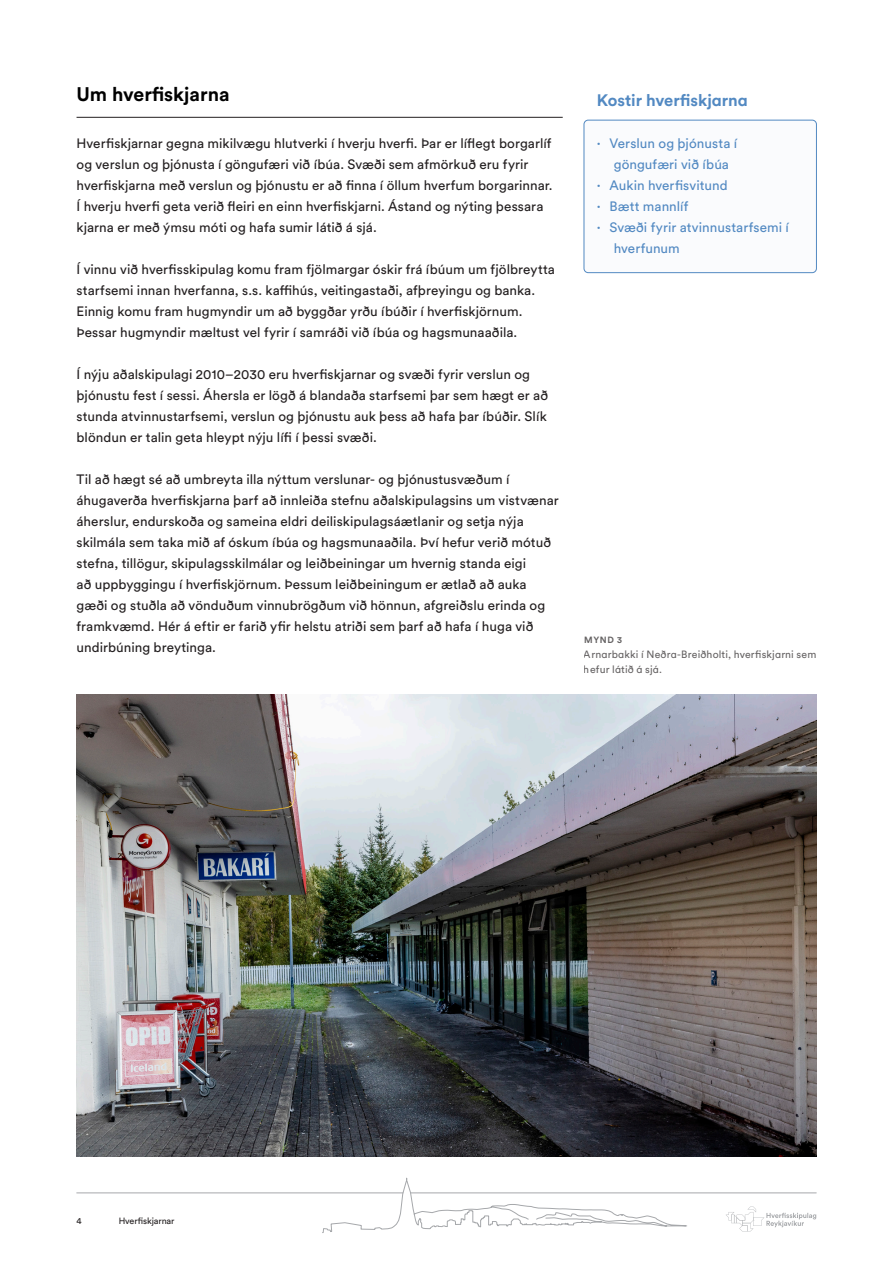
<style>
.page{position:relative;width:893px;height:1263px;background:#fff}
.page>*{position:absolute;margin:0;border:0;box-sizing:border-box;transform-origin:0 0}
.Fyrirsögn_21{font:700 19.5px "Circular Std";color:#000}
.Tilhvers_Fyrirsögn{font:700 16.5px "Circular Std";color:#5289c2}
.Texti{font:13.5px/21px "Circular Std";letter-spacing:.005em;color:#231f20}
.t1{font:13.5px/21px "Circular Std";letter-spacing:.005em;color:#5289c2}
.t2{font:10.5px/15px "Circular Std";letter-spacing:.015em;color:#231f20}
.t3{font:9px "Circular Std";letter-spacing:-.01em;color:#231f20}
.t4{font:700 9px "Circular Std";color:#231f20}
.s1{font-weight:700}
</style>
<div class="page">
<svg style="left:322px;top:1177px;width:365px;height:56px"></svg>
<svg style="left:726px;top:1206px;width:90px;height:25px"></svg>
<hr style="left:411px;top:1192px;width:405px;height:1px;background:#a6a8ab">
<hr style="left:77px;top:1192px;width:326px;height:1px;background:#a6a8ab">
<hr style="left:77px;top:117px;width:486px;height:1px;background:#231f20">
<div style="left:584px;top:120px;width:232px;height:153px;background:#fafbfd;border-radius:4px"></div>
<div style="left:584px;top:120px;width:232px;height:153px;border:1px solid #5289c2;border-radius:4px"></div>
<img style="left:77px;top:695px;width:739px;height:461px">
<p class="Fyrirsögn_21" style="left:77px;top:81px;width:155px">Um hverfiskjarna</p>
<p class="Texti" style="left:77px;top:133px;width:478px">Hverfiskjarnar gegna mikilvægu hlutverki í hverju hverfi. Þar er líflegt borgarlíf og verslun og þjónusta í göngufæri við íbúa. Svæði sem afmörkuð eru fyrir hverfiskjarna með verslun og þjónustu er að finna í öllum hverfum borgarinnar.<br>Í hverju hverfi geta verið fleiri en einn hverfiskjarni. Ástand og nýting þessara kjarna er með ýmsu móti og hafa sumir látið á sjá.</p>
<p class="Texti" style="left:77px;top:259px;width:480px">Í vinnu við hverfisskipulag komu fram fjölmargar óskir frá íbúum um fjölbreytta starfsemi innan hverfanna, s.s. kaffihús, veitingastaði, afþreyingu og banka.<br>Einnig komu fram hugmyndir um að byggðar yrðu íbúðir í hverfiskjörnum.<br>Þessar hugmyndir mæltust vel fyrir í samráði við íbúa og hagsmunaaðila.</p>
<p class="Texti" style="left:77px;top:364px;width:473px">Í nýju aðalskipulagi 2010–2030 eru hverfiskjarnar og svæði fyrir verslun og þjónustu fest í sessi. Áhersla er lögð á blandaða starfsemi þar sem hægt er að stunda atvinnustarfsemi, verslun og þjónustu auk þess að hafa þar íbúðir. Slík blöndun er talin geta hleypt nýju lífi í þessi svæði.</p>
<p class="Texti" style="left:77px;top:469px;width:484px">Til að hægt sé að umbreyta illa nýttum verslunar- og þjónustusvæðum í áhugaverða hverfiskjarna þarf að innleiða stefnu aðalskipulagsins um vistvænar áherslur, endurskoða og sameina eldri deiliskipulagsáætlanir og setja nýja skilmála sem taka mið af óskum íbúa og hagsmunaaðila. Því hefur verið mótuð stefna, tillögur, skipulagsskilmálar og leiðbeiningar um hvernig standa eigi<br>að uppbyggingu í hverfiskjörnum. Þessum leiðbeiningum er ætlað að auka gæði og stuðla að vönduðum vinnubrögðum við hönnun, afgreiðslu erinda og framkvæmd. Hér á eftir er farið yfir helstu atriði sem þarf að hafa í huga við undirbúning breytinga.</p>
<p class="Tilhvers_Fyrirsögn" style="left:597px;top:90px;width:153px">Kostir hverfiskjarna</p>
<p class="t1" style="left:614px;top:133px;width:125px;text-indent:-17px"><span class="s1">·</span> Verslun og þjónusta í göngufæri við íbúa</p>
<p class="t1" style="left:597px;top:175px;width:132px"><span class="s1">·</span> Aukin hverfisvitund</p>
<p class="t1" style="left:597px;top:196px;width:93px"><span class="s1">·</span> Bætt mannlíf</p>
<p class="t1" style="left:614px;top:217px;width:177px;text-indent:-17px"><span class="s1">·</span> Svæði fyrir atvinnustarfsemi í hverfunum</p>
<p class="t4" style="left:584px;top:634px;width:40px">MYND 3</p>
<p class="t2" style="left:584px;top:647px;width:234px">Arnarbakki í Neðra-Breiðholti, hverfiskjarni sem hefur látið á sjá.</p>
<p class="t3" style="left:77px;top:1215px;width:7px">4</p>
<p class="t3" style="left:119px;top:1215px;width:57px">Hverfiskjarnar</p>
</div>
